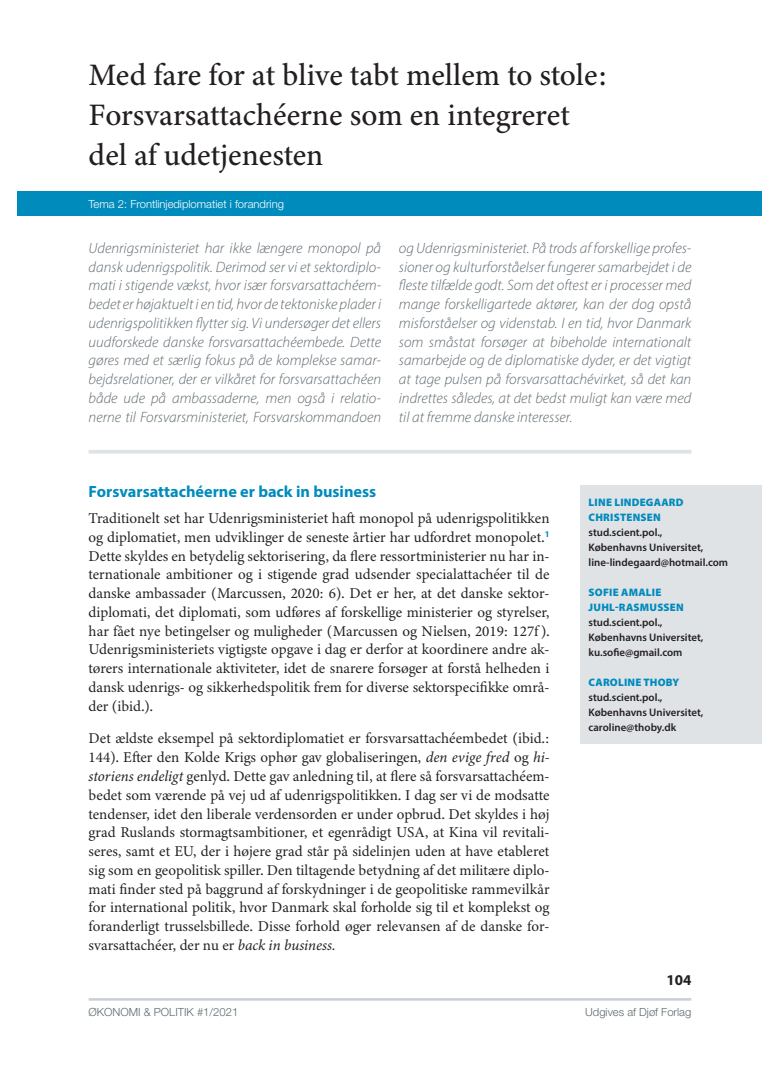
<style>
.page{position:relative;width:780px;height:1088px;background:#fff}
.page>*{position:absolute;margin:0;border:0;box-sizing:border-box;transform-origin:0 0}
.t1{font:500 31.25px/40px "Minion 3";color:#231f20}
.t2{font:700 16.25px "Myriad Pro";color:#008bbd}
.t3{font:15px/18.8px "Minion 3";color:#231f20;text-align:justify}
.t4{font:italic 300 15px/18.8px "Myriad Pro";color:#5e696f;text-align:justify}
.t5{font:700 15px "Myriad Pro";color:#231f20}
.t6{font:300 11.25px "Helvetica Neue LT Std";color:#5e696f}
.t7{font:300 11.25px "Helvetica Neue LT Std";color:#fff}
.t8{font:600 10.88px/15px "Myriad Pro";color:#231f20}
.t9{font:900 10.88px/15px "Myriad Pro";letter-spacing:.02em;color:#008bbd}
.s1{font-style:italic}
</style>
<div class="page">
<div style="left:580px;top:485px;width:182px;height:258px;background:#dfe3e6"></div>
<div style="left:18px;top:191px;width:744px;height:25px;background:#008bbd"></div>
<hr style="left:89px;top:998px;width:602px;height:2px;background:#c9cfd4">
<hr style="left:89px;top:450px;width:602px;height:4px;background:#dfe3e6">
<h1 class="t1" style="left:89px;top:55px;width:520px">Med fare for at blive tabt mellem to stole:<br>Forsvarsattachéerne som en integreret del af udetjenesten</h1>
<p class="t7" style="left:89px;top:197px;width:197px">Tema 2: Frontlinjediplomatiet i forandring</p>
<p class="t4" style="left:89px;top:238px;width:294px">Udenrigsministeriet har ikke længere monopol på dansk udenrigspolitik. Derimod ser vi et sektordiplo&shy;mati i stigende vækst, hvor især forsvarsattachéem&shy;bedet er højaktuelt i en tid, hvor de tektoniske plader i udenrigspolitikken flytter sig. Vi undersøger det ellers uudforskede danske forsvarsattachéembede. Dette gøres med et særlig fokus på de komplekse samar&shy;bejdsrelationer, der er vilkåret for forsvarsattachéen både ude på ambassaderne, men også i relatio&shy;nerne til Forsvarsministeriet, Forsvarskommandoen</p>
<p class="t4" style="left:399px;top:238px;width:294px">og Udenrigsministeriet. På trods af forskellige profes&shy;sioner og kulturforståelser fungerer samarbejdet i de fleste tilfælde godt. Som det oftest er i processer med mange forskelligartede aktører, kan der dog opstå misforståelser og videnstab. I en tid, hvor Danmark som småstat forsøger at bibeholde internationalt samarbejde og de diplomatiske dyder, er det vigtigt at tage pulsen på forsvarsattachévirket, så det kan indrettes således, at det bedst muligt kan være med til at fremme danske interesser.</p>
<p class="t2" style="left:89px;top:481px;width:289px">Forsvarsattachéerne er back in business</p>
<p class="t3" style="left:89px;top:509px;width:462px">Traditionelt set har Udenrigsministeriet haft monopol på udenrigspolitikken og diplomatiet, men udviklinger de seneste årtier har udfordret monopolet.<sup>1<br></sup>Dette skyldes en betydelig sektorisering, da flere ressortministerier nu har in&shy;ternationale ambitioner og i stigende grad udsender specialattachéer til de danske ambassader (Marcussen, 2020: 6). Det er her, at det danske sektor&shy;diplomati, det diplomati, som udføres af forskellige ministerier og styrelser, har fået nye betingelser og muligheder (Marcussen og Nielsen, 2019: 127f ).<br>Udenrigsministeriets vigtigste opgave i dag er derfor at koordinere andre ak&shy;tørers internationale aktiviteter, idet de snarere forsøger at forstå helheden i dansk udenrigs- og sikkerhedspolitik frem for diverse sektorspecifikke områ&shy;der (ibid.).</p>
<p class="t3" style="left:89px;top:729px;width:462px">Det ældste eksempel på sektordiplomatiet er forsvarsattachéembedet (ibid.:<br>144). Efter den Kolde Krigs ophør gav globaliseringen, <span class="s1">den evige fred</span> og <span class="s1">hi&shy;storiens endeligt</span> genlyd. Dette gav anledning til, at flere så forsvarsattachéem&shy;bedet som værende på vej ud af udenrigspolitikken. I dag ser vi de modsatte tendenser, idet den liberale verdensorden er under opbrud. Det skyldes i høj grad Ruslands stormagtsambitioner, et egenrådigt USA, at Kina vil revitali&shy;seres, samt et EU, der i højere grad står på sidelinjen uden at have etableret sig som en geopolitisk spiller. Den tiltagende betydning af det militære diplo&shy;mati finder sted på baggrund af forskydninger i de geopolitiske rammevilkår for international politik, hvor Danmark skal forholde sig til et komplekst og foranderligt trusselsbillede. Disse forhold øger relevansen af de danske for&shy;svarsattachéer, der nu er <span class="s1">back in business.</span></p>
<p class="t9" style="left:588px;top:494px;width:96px">LINE LINDEGAARD<br>CHRISTENSEN</p>
<p class="t8" style="left:588px;top:524px;width:141px">stud.scient.pol.,<br>Københavns Universitet, line-lindegaard@hotmail.com</p>
<p class="t9" style="left:588px;top:584px;width:97px">SOFIE AMALIE<br>JUHL-RASMUSSEN</p>
<p class="t8" style="left:588px;top:614px;width:116px">stud.scient.pol.,<br>Københavns Universitet, ku.sofie@gmail.com</p>
<p class="t9" style="left:588px;top:674px;width:92px">CAROLINE THOBY</p>
<p class="t8" style="left:588px;top:689px;width:116px">stud.scient.pol.,<br>Københavns Universitet, caroline@thoby.dk</p>
<p class="t5" style="left:666px;top:970px;width:26px">104</p>
<p class="t6" style="left:89px;top:1005px;width:151px">ØKONOMI &amp; POLITIK #1/2021</p>
<p class="t6" style="left:585px;top:1005px;width:108px">Udgives af Djøf Forlag</p>
</div>
